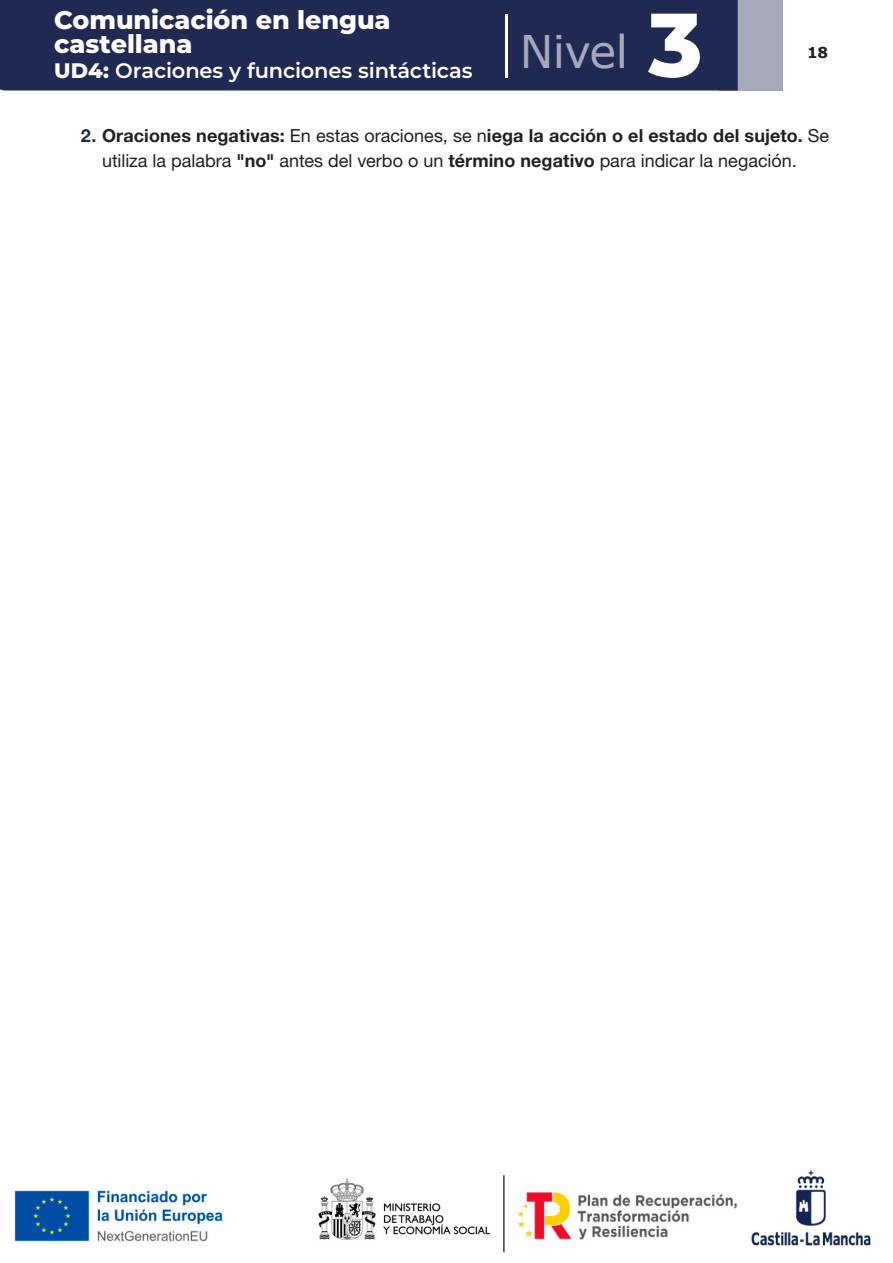
<style>
.page{position:relative;width:893px;height:1263px;background:#fff}
.page>*{position:absolute;margin:0;border:0;box-sizing:border-box;transform-origin:0 0}
.t1{font:45px "Verdana";letter-spacing:-.015em;color:#a5a9ba}
.t2{font:800 25.5px/24px "Montserrat";letter-spacing:-.005em;color:#fff}
.t3{font:600 21px "Montserrat";letter-spacing:-.01em;color:#fff}
.PUNTO_PARRAFO_num{font:18px/25.5px "Helvetica Neue LT 55 Rm";color:#231f20}
.t4{font:700 15px "Verdana";color:#231f20}
.s1{font-weight:800}
.s2{font-family:"Montserrat";font-weight:800;font-size:90px;color:#fff}
.s3{font-family:"Helvetica Neue LT 75 Bd";color:#1f2952}
.s4{font-family:"Helvetica Neue LT 75 Bd"}
</style>
<div class="page">
<div style="left:719px;top:0;width:63px;height:91px;background:#a5a9ba"></div>
<div style="left:0;top:0;width:738px;height:91px;background:#1f2952"></div>
<hr style="left:505px;top:14px;width:2px;height:64px;background:#fff">
<img style="left:14px;top:1170px;width:857px;height:83px">
<h2 class="t2" style="left:54px;top:7px;width:338px">Comunicación en lengua castellana</h2>
<p class="t3" style="left:54px;top:56px;width:420px"><span class="s1">UD4:</span> Oraciones y funciones sintácticas</p>
<h1 class="t1" style="left:520px;top:20px;width:184px">Nivel <span class="s2">3</span></h1>
<p class="t4" style="left:807px;top:42px;width:23px">18</p>
<p class="PUNTO_PARRAFO_num" style="left:102px;top:122px;width:729px;text-indent:-21px"><span class="s3">2.</span> <span class="s4">Oraciones negativas:</span> En estas oraciones, se n<span class="s4">iega la acción o el estado del sujeto.</span> Se utiliza la palabra <span class="s4">"no"</span> antes del verbo o un <span class="s4">término negativo</span> para indicar la negación.</p>
</div>
